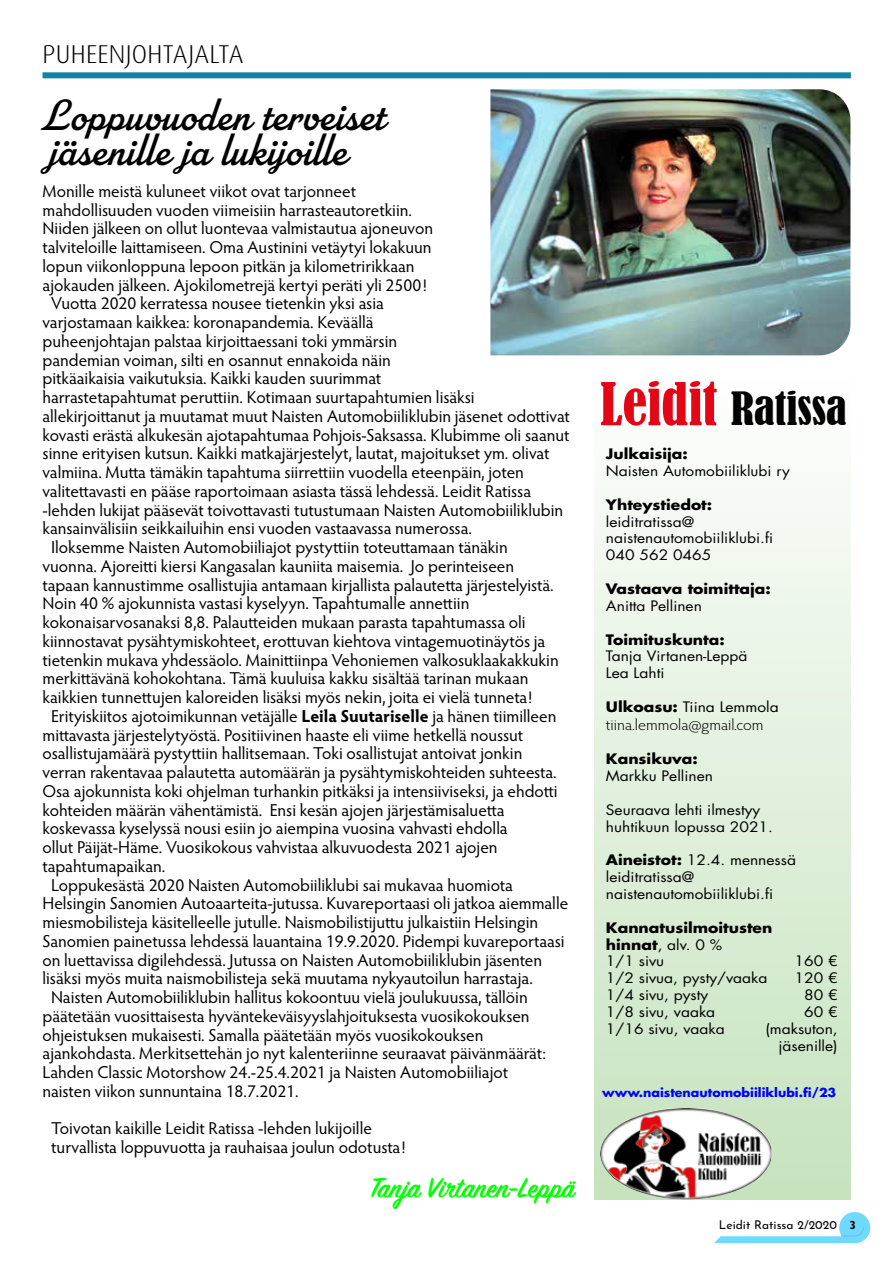
<style>
.page{position:relative;width:893px;height:1263px;background:#fff}
.page>*{position:absolute;margin:0;border:0;box-sizing:border-box;transform-origin:0 0}
.t1{font:45px/35.2px "Parkside";color:#000}
.t2{font:condensed 43.05px "Bernard";color:#000}
.t3{font:600 31.2px "Sign Painter House Script";color:#0f0}
.t4{font:300 25.8px "Dax Pro";letter-spacing:.01em;color:#000}
.t5{font:17.25px/18.8px "Hypatia Sans Pro";color:#000}
.t6{font:300 15.6px "Hypatia Sans Pro";color:#000;scale:1.06 1}
.t7{font:14.1px/16.8px "Futura Std";color:#000;scale:1.11 1}
.t8{font:700 14.1px/16.8px "Futura Std";color:#000;scale:1.11 1}
.t9{font:12.15px "Josefin Sans";color:#000}
.t10{font:700 12px "Futura Std";color:#00f;scale:1.05 1}
.s1{font-weight:700}
.s2{font-size:54.9px;color:#e30617}
.s3{font-weight:400}
.s4{font-family:"Hypatia Sans Pro";font-weight:700}
</style>
<div class="page">
<div style="left:839px;top:1212px;width:31px;height:31px;background:#70d9ff;border-radius:50%"></div>
<svg style="left:714px;top:1227px;width:156px;height:16px"></svg>
<div style="left:43px;top:72px;width:808px;height:6px;background:#1284a1"></div>
<div style="left:594px;top:380px;width:257px;height:819px;background:linear-gradient(to bottom,#fefefe,#c5e2bd)"></div>
<img style="left:600px;top:1108px;width:172px;height:91px">
<img style="left:490px;top:89px;width:360px;height:266px">
<h3 class="t4" style="left:43px;top:37px;width:202px">PUHEENJOHTAJALTA</h3>
<h1 class="t1" style="left:43px;top:97px;width:345px">Loppuvuoden terveiset jäsenille ja lukijoille</h1>
<p class="t5" style="left:43px;top:181px;width:315px">Monille meistä kuluneet viikot ovat tarjonneet</p>
<p class="t5" style="left:43px;top:200px;width:371px">mahdollisuuden vuoden viimeisiin harrasteautoretkiin.</p>
<p class="t5" style="left:43px;top:218px;width:392px">Niiden jälkeen on ollut luontevaa valmistautua ajoneuvon</p>
<p class="t5" style="left:43px;top:237px;width:391px">talviteloille laittamiseen. Oma Austinini vetäytyi lokakuun</p>
<p class="t5" style="left:43px;top:256px;width:373px">lopun viikonloppuna lepoon pitkän ja kilometririkkaan</p>
<p class="t5" style="left:43px;top:275px;width:386px">ajokauden jälkeen. Ajokilometrejä kertyi peräti yli 2500!</p>
<p class="t5" style="left:51px;top:293px;width:334px">Vuotta 2020 kerratessa nousee tietenkin yksi asia</p>
<p class="t5" style="left:43px;top:312px;width:332px">varjostamaan kaikkea: koronapandemia. Keväällä</p>
<p class="t5" style="left:43px;top:331px;width:356px">puheenjohtajan palstaa kirjoittaessani toki ymmärsin</p>
<p class="t5" style="left:43px;top:350px;width:350px">pandemian voiman, silti en osannut ennakoida näin</p>
<p class="t5" style="left:43px;top:368px;width:340px">pitkäaikaisia vaikutuksia. Kaikki kauden suurimmat</p>
<p class="t5" style="left:43px;top:387px;width:434px">harrastetapahtumat peruttiin. Kotimaan suurtapahtumien lisäksi</p>
<p class="t5" style="left:43px;top:406px;width:529px">allekirjoittanut ja muutamat muut Naisten Automobiiliklubin jäsenet odottivat</p>
<p class="t5" style="left:43px;top:425px;width:528px">kovasti erästä alkukesän ajotapahtumaa Pohjois-Saksassa. Klubimme oli saanut</p>
<p class="t5" style="left:43px;top:443px;width:508px">sinne erityisen kutsun. Kaikki matkajärjestelyt, lautat, majoitukset ym. olivat</p>
<p class="t5" style="left:43px;top:462px;width:483px">valmiina. Mutta tämäkin tapahtuma siirrettiin vuodella eteenpäin, joten</p>
<p class="t5" style="left:43px;top:481px;width:490px">valitettavasti en pääse raportoimaan asiasta tässä lehdessä. Leidit Ratissa</p>
<p class="t5" style="left:43px;top:500px;width:522px">-lehden lukijat pääsevät toivottavasti tutustumaan Naisten Automobiiliklubin</p>
<p class="t5" style="left:43px;top:518px;width:431px">kansainvälisiin seikkailuihin ensi vuoden vastaavassa numerossa.</p>
<p class="t5" style="left:51px;top:537px;width:458px">Iloksemme Naisten Automobiiliajot pystyttiin toteuttamaan tänäkin</p>
<p class="t5" style="left:43px;top:556px;width:473px">vuonna. Ajoreitti kiersi Kangasalan kauniita maisemia. Jo perinteiseen</p>
<p class="t5" style="left:43px;top:575px;width:513px">tapaan kannustimme osallistujia antamaan kirjallista palautetta järjestelyistä.</p>
<p class="t5" style="left:43px;top:593px;width:428px">Noin 40 % ajokunnista vastasi kyselyyn. Tapahtumalle annettiin</p>
<p class="t5" style="left:43px;top:612px;width:485px">kokonaisarvosanaksi 8,8. Palautteiden mukaan parasta tapahtumassa oli</p>
<p class="t5" style="left:43px;top:631px;width:504px">kiinnostavat pysähtymiskohteet, erottuvan kiehtova vintagemuotinäytös ja</p>
<p class="t5" style="left:43px;top:650px;width:518px">tietenkin mukava yhdessäolo. Mainittiinpa Vehoniemen valkosuklaakakkukin</p>
<p class="t5" style="left:43px;top:668px;width:487px">merkittävänä kohokohtana. Tämä kuuluisa kakku sisältää tarinan mukaan</p>
<p class="t5" style="left:43px;top:687px;width:491px">kaikkien tunnettujen kaloreiden lisäksi myös nekin, joita ei vielä tunneta!</p>
<p class="t5" style="left:51px;top:706px;width:507px">Erityiskiitos ajotoimikunnan vetäjälle <span class="s1">Leila Suutariselle</span> ja hänen tiimilleen</p>
<p class="t5" style="left:43px;top:725px;width:482px">mittavasta järjestelytyöstä. Positiivinen haaste eli viime hetkellä noussut</p>
<p class="t5" style="left:43px;top:743px;width:481px">osallistujamäärä pystyttiin hallitsemaan. Toki osallistujat antoivat jonkin</p>
<p class="t5" style="left:43px;top:762px;width:516px">verran rakentavaa palautetta automäärän ja pysähtymiskohteiden suhteesta.</p>
<p class="t5" style="left:43px;top:781px;width:517px">Osa ajokunnista koki ohjelman turhankin pitkäksi ja intensiiviseksi, ja ehdotti</p>
<p class="t5" style="left:43px;top:800px;width:463px">kohteiden määrän vähentämistä. Ensi kesän ajojen järjestämisaluetta</p>
<p class="t5" style="left:43px;top:818px;width:467px">koskevassa kyselyssä nousi esiin jo aiempina vuosina vahvasti ehdolla</p>
<p class="t5" style="left:43px;top:837px;width:456px">ollut Päijät-Häme. Vuosikokous vahvistaa alkuvuodesta 2021 ajojen</p>
<p class="t5" style="left:43px;top:856px;width:124px">tapahtumapaikan.</p>
<p class="t5" style="left:51px;top:875px;width:463px">Loppukesästä 2020 Naisten Automobiiliklubi sai mukavaa huomiota</p>
<p class="t5" style="left:43px;top:893px;width:527px">Helsingin Sanomien Autoaarteita-jutussa. Kuvareportaasi oli jatkoa aiemmalle</p>
<p class="t5" style="left:43px;top:912px;width:497px">miesmobilisteja käsitelleelle jutulle. Naismobilistijuttu julkaistiin Helsingin</p>
<p class="t5" style="left:43px;top:931px;width:524px">Sanomien painetussa lehdessä lauantaina 19.9.2020. Pidempi kuvareportaasi</p>
<p class="t5" style="left:43px;top:950px;width:501px">on luettavissa digilehdessä. Jutussa on Naisten Automobiiliklubin jäsenten</p>
<p class="t5" style="left:43px;top:968px;width:492px">lisäksi myös muita naismobilisteja sekä muutama nykyautoilun harrastaja.</p>
<p class="t5" style="left:51px;top:987px;width:478px">Naisten Automobiiliklubin hallitus kokoontuu vielä joulukuussa, tällöin</p>
<p class="t5" style="left:43px;top:1006px;width:489px">päätetään vuosittaisesta hyväntekeväisyyslahjoituksesta vuosikokouksen</p>
<p class="t5" style="left:43px;top:1025px;width:442px">ohjeistuksen mukaisesti. Samalla päätetään myös vuosikokouksen</p>
<p class="t5" style="left:43px;top:1043px;width:505px">ajankohdasta. Merkitsettehän jo nyt kalenteriinne seuraavat päivänmäärät:</p>
<p class="t5" style="left:43px;top:1062px;width:467px">Lahden Classic Motorshow 24.-25.4.2021 ja Naisten Automobiiliajot</p>
<p class="t5" style="left:43px;top:1081px;width:258px">naisten viikon sunnuntaina 18.7.2021.</p>
<p class="t5" style="left:51px;top:1118px;width:356px">Toivotan kaikille Leidit Ratissa -lehden lukijoille turvallista loppuvuotta ja rauhaisaa joulun odotusta!</p>
<h3 class="t3" style="left:370px;top:1169px;width:206px">Tanja Virtanen-Leppä</h3>
<h2 class="t2" style="left:600px;top:384px;width:248px"><span class="s2">Leidit</span> Ratissa</h2>
<p class="t8" style="left:606px;top:445px;width:75px">Julkaisija:</p>
<p class="t7" style="left:606px;top:463px;width:167px">Naisten Automobiiliklubi ry</p>
<p class="t8" style="left:606px;top:496px;width:97px">Yhteystiedot:</p>
<p class="t7" style="left:606px;top:513px;width:152px">leiditratissa@ naistenautomobiiliklubi.fi<br>040 562 0465</p>
<p class="t8" style="left:606px;top:580px;width:150px">Vastaava toimittaja:</p>
<p class="t7" style="left:606px;top:597px;width:88px">Anitta Pellinen</p>
<p class="t8" style="left:606px;top:631px;width:109px">Toimituskunta:</p>
<p class="t7" style="left:606px;top:648px;width:129px">Tanja Virtanen-Leppä<br>Lea Lahti</p>
<p class="t7" style="left:606px;top:699px;width:157px"><span class="s1">Ulkoasu:</span> Tiina Lemmola</p>
<p class="t6" style="left:606px;top:715px;width:150px">tiina.lemmola@gmail.com</p>
<p class="t8" style="left:606px;top:750px;width:84px">Kansikuva:</p>
<p class="t7" style="left:606px;top:768px;width:98px">Markku Pellinen</p>
<p class="t7" style="left:606px;top:801px;width:152px">Seuraava lehti ilmestyy huhtikuun lopussa 2021.</p>
<p class="t7" style="left:606px;top:852px;width:173px"><span class="s1">Aineistot:</span> 12.4. mennessä leiditratissa@ naistenautomobiiliklubi.fi</p>
<p class="t8" style="left:606px;top:919px;width:151px">Kannatusilmoitusten hinnat<span class="s3">, alv. 0 %<br>1/1 sivu</span></p>
<p class="t7" style="left:795px;top:953px;width:40px">160 €</p>
<p class="t7" style="left:606px;top:970px;width:147px">1/2 sivua, pysty/vaaka</p>
<p class="t7" style="left:795px;top:970px;width:40px">120 €</p>
<p class="t7" style="left:606px;top:987px;width:94px">1/4 sivu, pysty</p>
<p class="t7" style="left:804px;top:987px;width:32px">80 €</p>
<p class="t7" style="left:606px;top:1003px;width:100px">1/8 sivu, vaaka</p>
<p class="t7" style="left:804px;top:1003px;width:32px">60 €</p>
<p class="t7" style="left:606px;top:1020px;width:109px">1/16 sivu, vaaka</p>
<p class="t7" style="left:765px;top:1020px;width:67px;text-align:right">(maksuton, jäsenille)</p>
<p class="t10" style="left:602px;top:1085px;width:224px">www.naistenautomobiiliklubi.fi/23</p>
<p class="t9" style="left:719px;top:1215px;width:139px">Leidit Ratissa 2/2020 <span class="s4">3</span></p>
</div>
